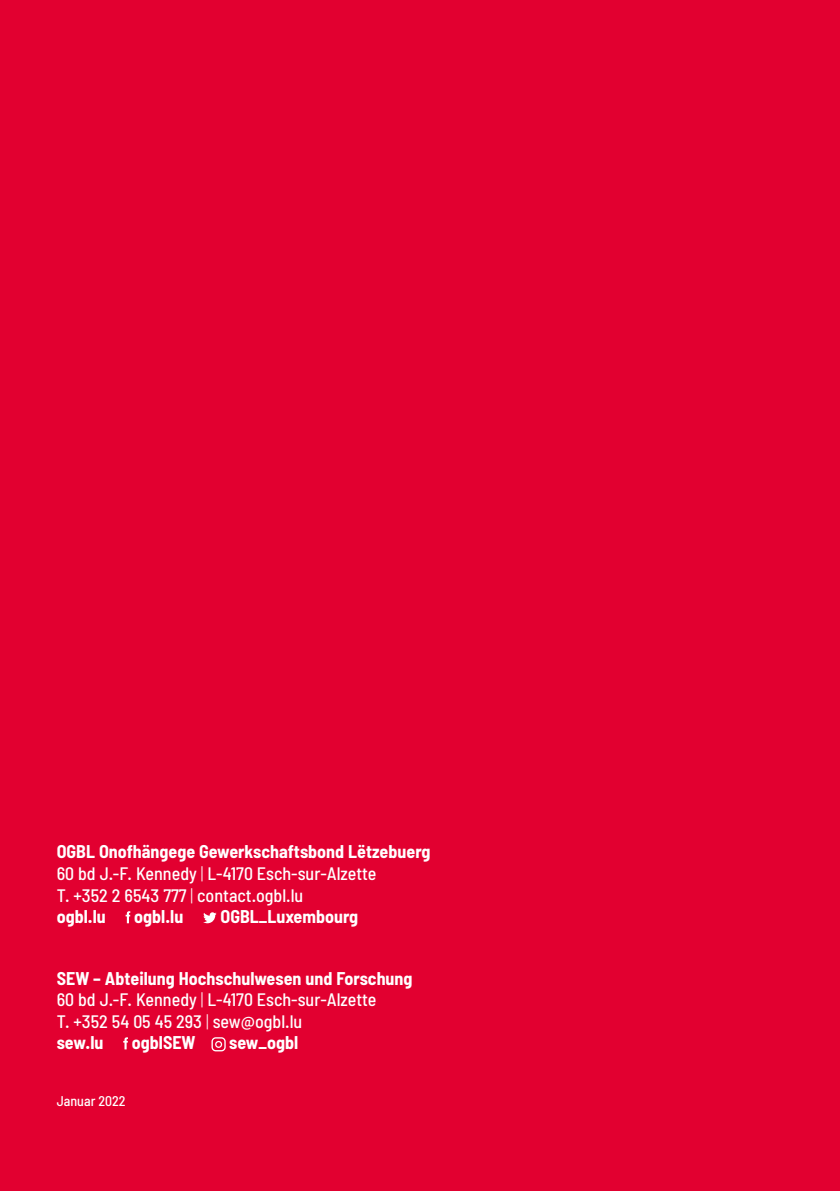
<style>
.page{position:relative;width:840px;height:1191px;background:#fff}
.page>*{position:absolute;margin:0;border:0;box-sizing:border-box;transform-origin:0 0}
.t1{font:500 semi-condensed 18px/21.6px "Barlow";color:#fff}
.t2{font:700 semi-condensed 18px "Barlow";color:#fff}
.t3{font:500 semi-condensed 14px "Barlow";color:#fff}
.s1{font-weight:700}
.s2{font-weight:300}
</style>
<div class="page">
<div style="left:0;top:0;width:839px;height:1191px;background:#e20030"></div>
<svg style="left:125px;top:911px;width:5px;height:12px"></svg>
<svg style="left:203px;top:912px;width:13px;height:11px"></svg>
<svg style="left:123px;top:1037px;width:5px;height:12px"></svg>
<svg style="left:211px;top:1037px;width:14px;height:14px"></svg>
<p class="t1" style="left:57px;top:840px;width:375px"><span class="s1">OGBL Onofhängege Gewerkschaftsbond Lëtzebuerg </span>60 bd J.-F. Kennedy <span class="s2">|</span> L-4170 Esch-sur-Alzette<br>T. +352 2 6543 777 <span class="s2">|</span> contact.ogbl.lu<br><span class="s1">ogbl.lu</span></p>
<p class="t2" style="left:134px;top:905px;width:50px">ogbl.lu</p>
<p class="t2" style="left:220px;top:905px;width:139px">OGBL_Luxembourg</p>
<p class="t1" style="left:57px;top:966px;width:357px"><span class="s1">SEW – Abteilung Hochschulwesen und Forschung<br></span>60 bd J.-F. Kennedy <span class="s2">|</span> L-4170 Esch-sur-Alzette<br>T. +352 54 05 45 293 <span class="s2">|</span> sew@ogbl.lu<br><span class="s1">sew.lu</span></p>
<p class="t2" style="left:132px;top:1031px;width:65px">ogblSEW</p>
<p class="t2" style="left:229px;top:1031px;width:70px">sew_ogbl</p>
<p class="t3" style="left:57px;top:1092px;width:70px">Januar 2022</p>
</div>
